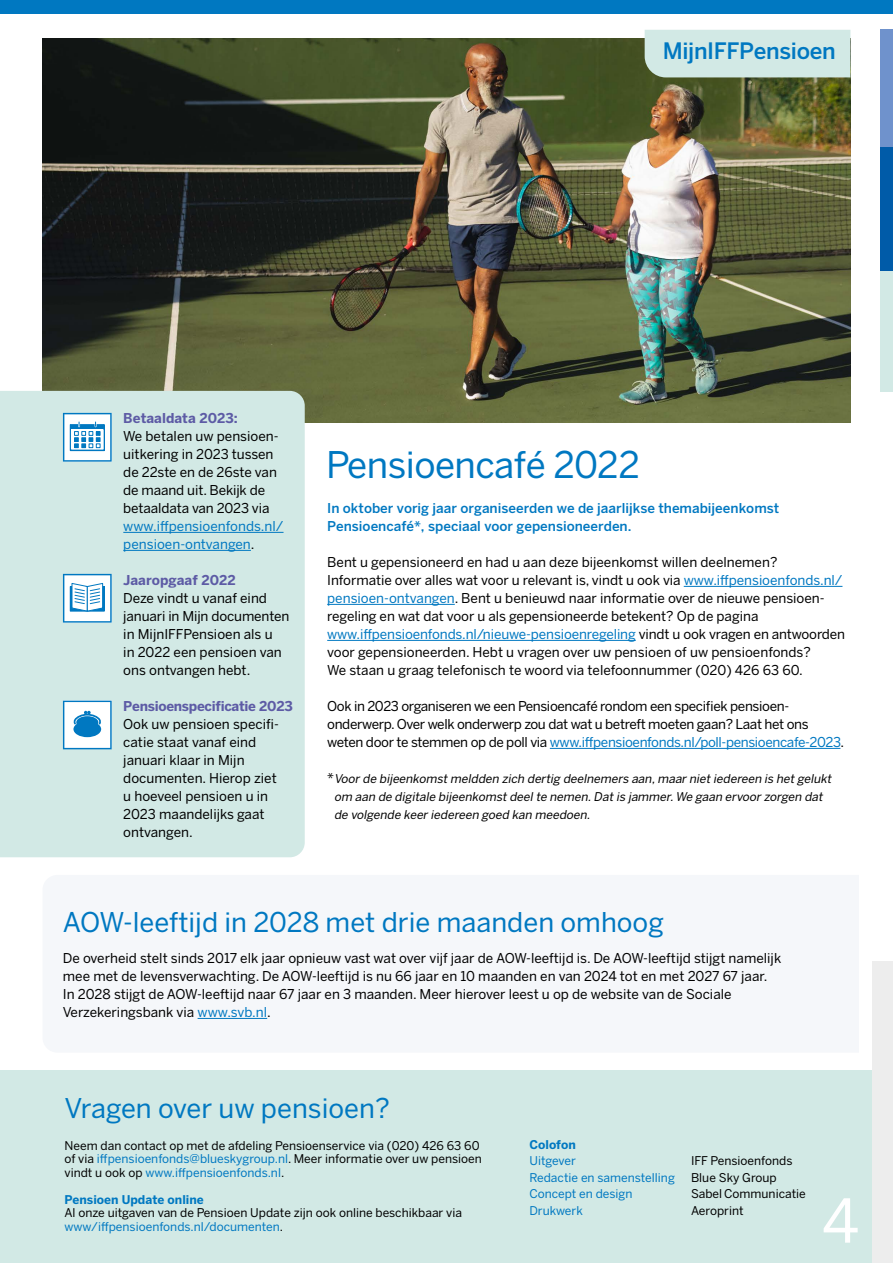
<style>
.page{position:relative;width:893px;height:1263px;background:#fff}
.page>*{position:absolute;margin:0;border:0;box-sizing:border-box;transform-origin:0 0}
.t1{font:60px "Benton Sans";color:#fff}
.t2{font:36.45px "Benton Sans";letter-spacing:-.015em;color:#0078c1}
.t3{font:27px "Benton Sans";color:#0078c1}
.t4{font:500 22.5px "Benton Sans";letter-spacing:-.015em;color:#0078c1}
.t5{font:13.5px/18px "Benton Sans";letter-spacing:-.005em;color:#000}
.t6{font:13.5px/18px "Benton Sans";letter-spacing:-.025em;color:#000}
.t7{font:500 13.5px/18px "Benton Sans";color:#0078c1}
.t8{font:13.5px/18px "Benton Sans";color:#0078c1}
.t9{font:700 13.5px "Benton Sans";color:#5d5ba5}
.t10{font:700 13.5px "Benton Sans";letter-spacing:-.02em;color:#5d5ba5}
.t11{font:12px/13.5px "Benton Sans";color:#000}
.t12{font:italic 12px/18px "Benton Sans";color:#000}
.t13{font:12px/16.5px "Benton Sans";color:#0078c1}
.t14{font:700 12px "Benton Sans";color:#0078c1}
.s1{color:#000}
.s2{color:#0078c1}
.s3{font-style:normal;font-size:13.5px}
</style>
<div class="page">
<div style="left:0;top:1071px;width:893px;height:192px;background:#d2e9e5"></div>
<div style="left:0;top:0;width:893px;height:14px;background:#0078c1"></div>
<img style="left:43px;top:38px;width:807px;height:385px">
<div style="left:881px;top:270px;width:12px;height:121px;background:#d2e9e5"></div>
<div style="left:881px;top:30px;width:12px;height:117px;background:#6f92cc"></div>
<div style="left:881px;top:147px;width:12px;height:123px;background:#005ba8"></div>
<div style="left:645px;top:30px;width:205px;height:47px;background:#d2e9e5"></div>
<div style="left:873px;top:961px;width:20px;height:302px;background:#ededed"></div>
<div style="left:0;top:391px;width:305px;height:466px;background:#d2e9e5"></div>
<hr style="left:684px;top:586px;width:158px;height:1px;background:#0078c1">
<hr style="left:327px;top:604px;width:128px;height:1px;background:#0078c1">
<hr style="left:327px;top:640px;width:309px;height:1px;background:#0078c1">
<hr style="left:550px;top:748px;width:290px;height:1px;background:#0078c1">
<hr style="left:123px;top:532px;width:161px;height:1px;background:#0078c1">
<hr style="left:123px;top:550px;width:128px;height:1px;background:#0078c1">
<hr style="left:198px;top:1018px;width:69px;height:1px;background:#0078c1">
<svg style="left:63px;top:413px;width:49px;height:49px"></svg>
<svg style="left:63px;top:574px;width:49px;height:49px"></svg>
<svg style="left:63px;top:701px;width:49px;height:48px"></svg>
<h3 class="t4" style="left:663px;top:38px;width:174px">MijnIFFPensioen</h3>
<p class="t9" style="left:123px;top:410px;width:116px">Betaaldata 2023:</p>
<p class="t5" style="left:123px;top:426px;width:157px">We betalen uw pensioen&shy;uitkering in 2023 tussen de 22ste en de 26ste van de maand uit. Bekijk de betaaldata van 2023 via</p>
<p class="t8" style="left:123px;top:516px;width:162px">www.iffpensioenfonds.nl/ pensioen-ontvangen<span class="s1">.</span></p>
<p class="t9" style="left:123px;top:572px;width:114px">Jaaropgaaf 2022</p>
<p class="t5" style="left:123px;top:588px;width:168px">Deze vindt u vanaf eind januari in Mijn documenten in MijnIFFPensioen als u<br>in 2022 een pensioen van ons ontvangen hebt.</p>
<p class="t10" style="left:123px;top:697px;width:171px">Pensioenspecificatie 2023</p>
<p class="t5" style="left:123px;top:714px;width:155px">Ook uw pensioen specifi&shy;catie staat vanaf eind januari klaar in Mijn documenten. Hierop ziet u hoeveel pensioen u in<br>2023 maandelijks gaat ontvangen.</p>
<h2 class="t2" style="left:326px;top:443px;width:315px">Pensioencafé 2022</h2>
<p class="t7" style="left:327px;top:498px;width:454px">In oktober vorig jaar organiseerden we de jaarlijkse themabijeenkomst<br>Pensioencafé*, speciaal voor gepensioneerden.</p>
<p class="t5" style="left:327px;top:552px;width:519px">Bent u gepensioneerd en had u aan deze bijeenkomst willen deelnemen?<br>Informatie over alles wat voor u relevant is, vindt u ook via <span class="s2">www.iffpensioenfonds.nl/ pensioen-ontvangen</span>. Bent u benieuwd naar informatie over de nieuwe pensioen&shy;regeling en wat dat voor u als gepensioneerde betekent? Op de pagina <span class="s2">www.iffpensioenfonds.nl/nieuwe-pensioenregeling</span> vindt u ook vragen en antwoorden voor gepensioneerden. Hebt u vragen over uw pensioen of uw pensioenfonds?<br>We staan u graag telefonisch te woord via telefoonnummer (020) 426 63 60.</p>
<p class="t6" style="left:327px;top:696px;width:518px">Ook in 2023 organiseren we een Pensioencafé rondom een specifiek pensioen&shy;onderwerp. Over welk onderwerp zou dat wat u betreft moeten gaan? Laat het ons weten door te stemmen op de poll via <span class="s2">www.iffpensioenfonds.nl/poll-pensioencafe-2023</span>.</p>
<p class="t12" style="left:334px;top:769px;width:501px;text-indent:-7px"><span class="s3">*</span> Voor de bijeenkomstmeldden zich dertig deelnemers aan,maar nietiedereen is hetgelukt om aan de digitale bijeenkomstdeelte nemen.Datis jammer.We gaan ervoor zorgen dat de volgende keer iedereen goed kan meedoen.</p>
<h3 class="t3" style="left:63px;top:906px;width:602px">AOW-leeftijd in 2028 met drie maanden omhoog</h3>
<p class="t5" style="left:63px;top:948px;width:720px">De overheid stelt sinds 2017 elk jaar opnieuw vast wat over vijf jaar de AOW-leeftijd is. De AOW-leeftijd stijgt namelijk mee met de levensverwachting. De AOW-leeftijd is nu 66 jaar en 10 maanden en van 2024 tot en met 2027 67 jaar.<br>In 2028 stijgt de AOW-leeftijd naar 67 jaar en 3 maanden. Meer hierover leest u op de website van de Sociale Verzekeringsbank via <span class="s2">www.svb.nl</span>.</p>
<h3 class="t3" style="left:64px;top:1092px;width:327px">Vragen over uw pensioen?</h3>
<p class="t11" style="left:64px;top:1138px;width:419px">Neem dan contact op met de afdeling Pensioenservice via (020) 426 63 60 of via <span class="s2">iffpensioenfonds@blueskygroup.nl</span>. Meer informatie over uw pensioen vindt u ook op <span class="s2">www.iffpensioenfonds.nl</span>.</p>
<p class="t14" style="left:64px;top:1192px;width:141px">Pensioen Update online</p>
<p class="t11" style="left:64px;top:1206px;width:399px">Al onze uitgaven van de Pensioen Update zijn ook online beschikbaar via <span class="s2">www/iffpensioenfonds.nl/documenten</span>.</p>
<p class="t14" style="left:529px;top:1137px;width:48px">Colofon</p>
<p class="t13" style="left:529px;top:1152px;width:147px">Uitgever<br>Redactie en samenstelling<br>Concept en design<br>Drukwerk</p>
<p class="t11" style="left:691px;top:1152px;width:116px;line-height:16.5px">IFF Pensioenfonds<br>Blue Sky Group<br>Sabel Communicatie<br>Aeroprint</p>
<h1 class="t1" style="left:822px;top:1185px;width:39px">4</h1>
</div>
